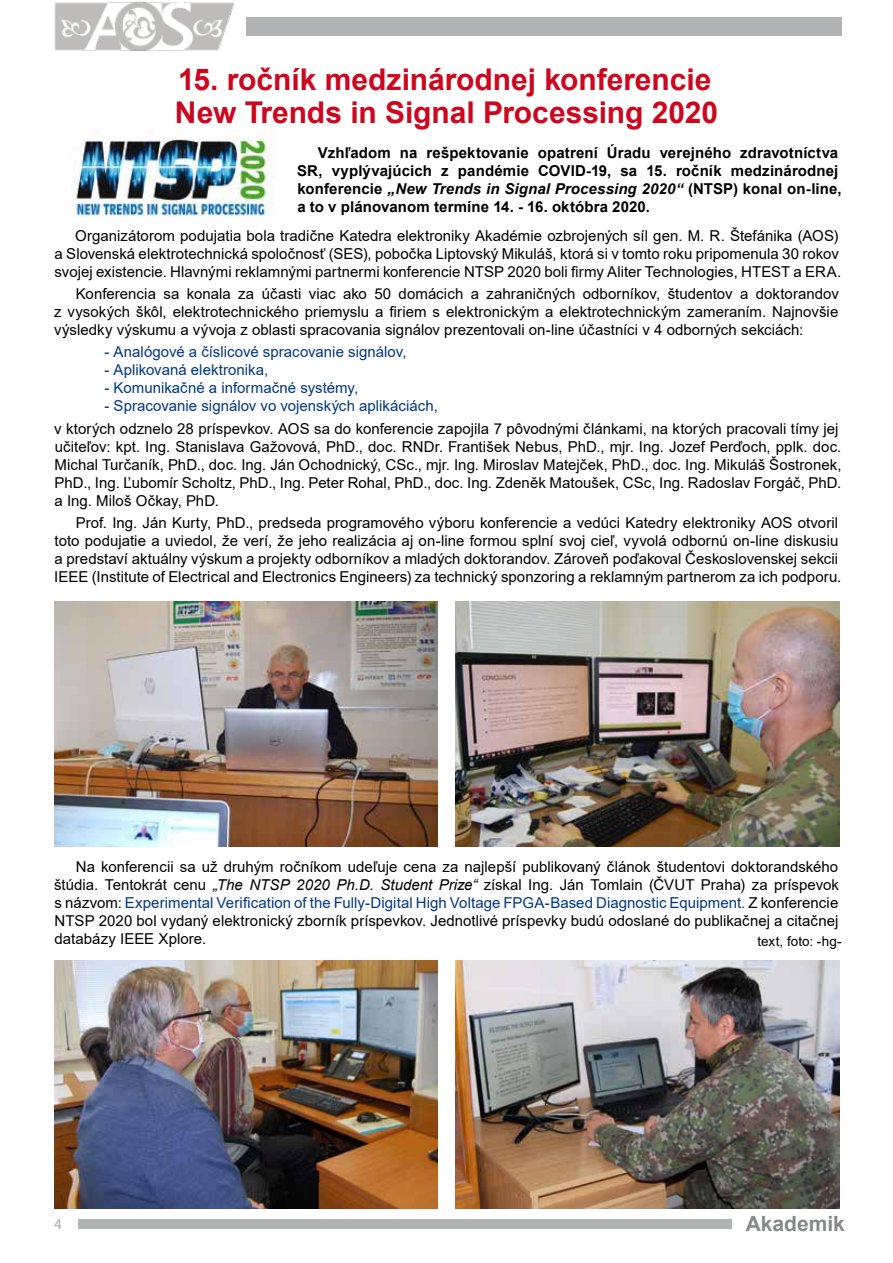
<style>
.page{position:relative;width:893px;height:1263px;background:#fff}
.page>*{position:absolute;margin:0;border:0;box-sizing:border-box;transform-origin:0 0}
.t1{font:700 30px/33px "Arial";letter-spacing:-.005em;color:#cd071e}
.t2{font:700 21px "Arial";color:#87888a}
.t3{font:15px/18px "Arial";letter-spacing:.005em;color:#000}
.t4{font:700 15px/18px "Arial";letter-spacing:.01em;color:#000}
.t5{font:15px "Arial";color:#003882}
.t6{font:15px "Myriad Pro";color:#58585a}
.t7{font:13.5px "Arial";color:#000}
.s1{font-style:italic}
.s2{color:#003882}
</style>
<div class="page">
<div style="left:78px;top:1219px;width:653px;height:10px;background:#b1b3b4"></div>
<img style="left:55px;top:1px;width:179px;height:50px">
<div style="left:247px;top:18px;width:595px;height:18px;background:#b1b3b4"></div>
<img style="left:456px;top:602px;width:383px;height:244px">
<img style="left:75px;top:130px;width:199px;height:87px">
<img style="left:54px;top:602px;width:384px;height:244px">
<img style="left:54px;top:960px;width:384px;height:249px">
<img style="left:456px;top:960px;width:383px;height:249px">
<h1 class="t1" style="left:175px;top:63px;width:545px">15. ročník medzinárodnej konferencie<br>New Trends in Signal Processing 2020</h1>
<p class="t4" style="left:297px;top:144px;width:546px;text-indent:21px">Vzhľadom na rešpektovanie opatrení Úradu verejného zdravotníctva SR, vyplývajúcich z pandémie COVID-19, sa 15. ročník medzinárodnej konferencie <span class="s1">„New Trends in Signal Processing 2020“</span> (NTSP) konal on-line, a to v plánovanom termíne 14. - 16. októbra 2020.</p>
<p class="t3" style="left:55px;top:227px;width:788px;text-indent:21px">Organizátorom podujatia bola tradične Katedra elektroniky Akadémie ozbrojených síl gen. M. R. Štefánika (AOS) a Slovenská elektrotechnická spoločnosť (SES), pobočka Liptovský Mikuláš, ktorá si v tomto roku pripomenula 30 rokov svojej existencie. Hlavnými reklamnými partnermi konferencie NTSP 2020 boli firmy Aliter Technologies, HTEST a ERA.</p>
<p class="t3" style="left:54px;top:285px;width:786px;text-align:justify;text-indent:22px">Konferencia sa konala za účasti viac ako 50 domácich a zahraničných odborníkov, študentov a doktorandov z vysokých škôl, elektrotechnického priemyslu a firiem s elektronickým a elektrotechnickým zameraním. Najnovšie výsledky výskumu a vývoja z oblasti spracovania signálov prezentovali on-line účastníci v 4 odborných sekciách:</p>
<p class="t5" style="left:104px;top:342px;width:304px">- Analógové a číslicové spracovanie signálov,</p>
<p class="t5" style="left:104px;top:360px;width:165px">- Aplikovaná elektronika,</p>
<p class="t5" style="left:104px;top:378px;width:255px">- Komunikačné a informačné systémy,</p>
<p class="t5" style="left:104px;top:396px;width:335px">- Spracovanie signálov vo vojenských aplikáciách,</p>
<p class="t3" style="left:54px;top:419px;width:789px">v ktorých odznelo 28 príspevkov. AOS sa do konferencie zapojila 7 pôvodnými článkami, na ktorých pracovali tímy jej učiteľov: kpt. Ing. Stanislava Gažovová, PhD., doc. RNDr. František Nebus, PhD., mjr. Ing. Jozef Perďoch, pplk. doc.<br>Michal Turčaník, PhD., doc. Ing. Ján Ochodnický, CSc., mjr. Ing. Miroslav Matejček, PhD., doc. Ing. Mikuláš Šostronek, PhD., Ing. Ľubomír Scholtz, PhD., Ing. Peter Rohal, PhD., doc. Ing. Zdeněk Matoušek, CSc, Ing. Radoslav Forgáč, PhD. a Ing. Miloš Očkay, PhD.</p>
<p class="t3" style="left:54px;top:513px;width:789px;text-indent:22px">Prof. Ing. Ján Kurty, PhD., predseda programového výboru konferencie a vedúci Katedry elektroniky AOS otvoril toto podujatie a uviedol, že verí, že jeho realizácia aj on-line formou splní svoj cieľ, vyvolá odbornú on-line diskusiu a predstaví aktuálny výskum a projekty odborníkov a mladých doktorandov. Zároveň poďakoval Československej sekcii IEEE (Institute of Electrical and Electronics Engineers) za technický sponzoring a reklamným partnerom za ich podporu.</p>
<p class="t3" style="left:54px;top:857px;width:786px;text-align:justify;text-indent:22px">Na konferencii sa už druhým ročníkom udeľuje cena za najlepší publikovaný článok študentovi doktorandského štúdia. Tentokrát cenu <span class="s1">„The NTSP 2020 Ph.D. Student Prize“</span> získal Ing. Ján Tomlain (ČVUT Praha) za príspevok s názvom: <span class="s2">Experimental Verification of the Fully-Digital High Voltage FPGA-Based Diagnostic Equipment.</span> Z konferencie NTSP 2020 bol vydaný elektronický zborník príspevkov. Jednotlivé príspevky budú odoslané do publikačnej a citačnej databázy IEEE Xplore.</p>
<p class="t7" style="left:757px;top:932px;width:86px">text, foto: -hg-</p>
<p class="t6" style="left:54px;top:1215px;width:9px">4</p>
<h2 class="t2" style="left:746px;top:1209px;width:101px">Akademik</h2>
</div>
